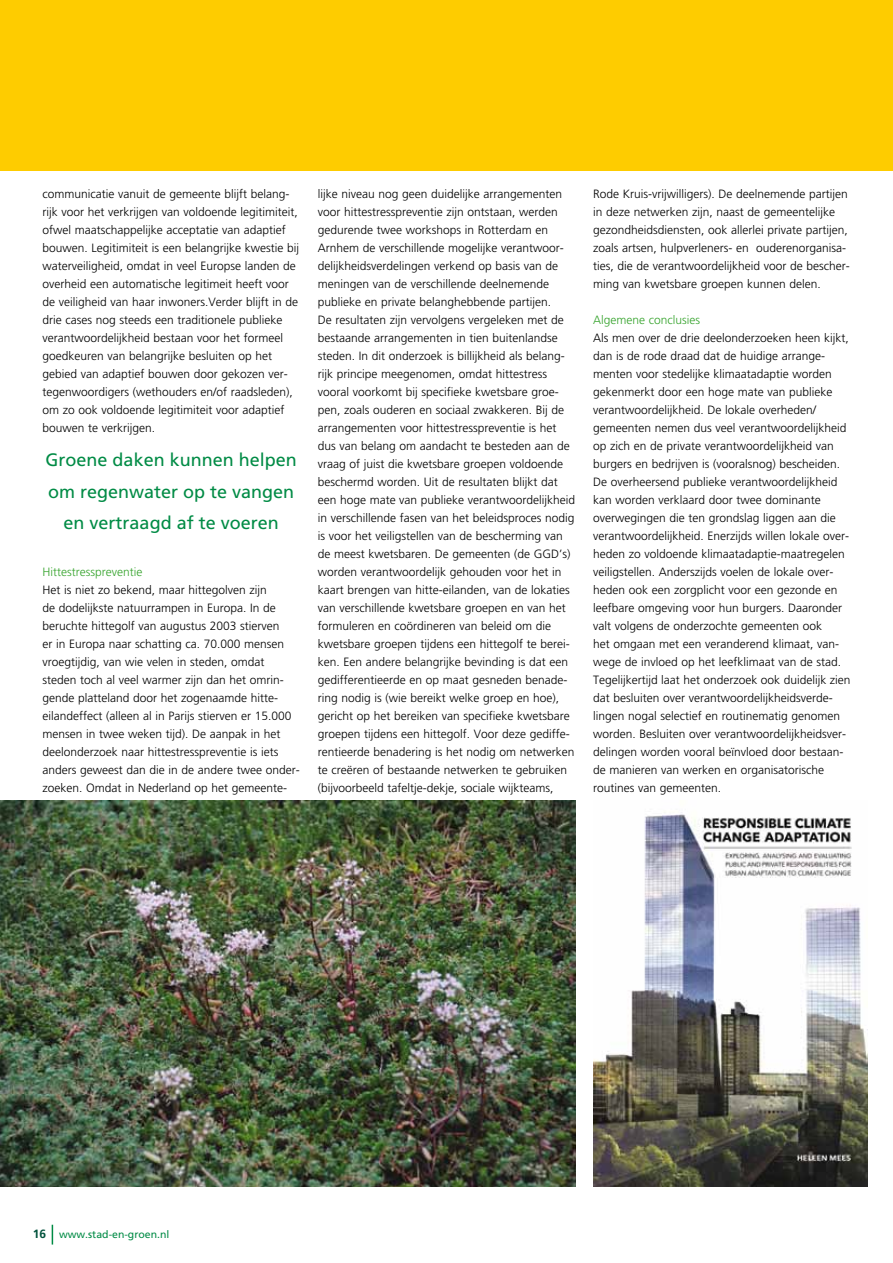
<style>
.page{position:relative;width:893px;height:1263px;background:#fff}
.page>*{position:absolute;margin:0;border:0;box-sizing:border-box;transform-origin:0 0}
.t1{font:18px/31.5px "Frutiger";color:#008b45;text-align:center}
.t2{font:300 12px/18px "Frutiger";color:#000}
.t3{font:300 12px "Frutiger";color:#35a32c}
.t4{font:10.5px "Frutiger";color:#008b45}
.s1{font-weight:700;font-size:12px;color:#00523c}
</style>
<div class="page">
<svg style="left:52px;top:1225px;width:1px;height:19px"></svg>
<div style="left:0;top:0;width:893px;height:171px;background:#fecc00"></div>
<img style="left:0;top:801px;width:575px;height:385px">
<img style="left:593px;top:812px;width:275px;height:374px">
<p class="t2" style="left:43px;top:185px;width:258px">communicatie vanuit de gemeente blijft belang&shy;rijk voor het verkrijgen van voldoende legitimiteit, ofwel maatschappelijke acceptatie van adaptief bouwen. Legitimiteit is een belangrijke kwestie bij waterveiligheid, omdat in veel Europse landen de overheid een automatische legitimeit heeft voor de veiligheid van haar inwoners.Verder blijft in de drie cases nog steeds een traditionele publieke verantwoordelijkheid bestaan voor het formeel goedkeuren van belangrijke besluiten op het gebied van adaptief bouwen door gekozen ver&shy;tegenwoordigers (wethouders en/of raadsleden), om zo ook voldoende legitimiteit voor adaptief bouwen te verkrijgen.</p>
<h1 class="t1" style="left:46px;top:444px;width:253px">Groene daken kunnen helpen om regenwater op te vangen en vertraagd af te voeren</h1>
<p class="t3" style="left:43px;top:565px;width:101px">Hittestresspreventie</p>
<p class="t2" style="left:43px;top:581px;width:259px">Het is niet zo bekend, maar hittegolven zijn<br>de dodelijkste natuurrampen in Europa. In de beruchte hittegolf van augustus 2003 stierven<br>er in Europa naar schatting ca. 70.000 mensen vroegtijdig, van wie velen in steden, omdat steden toch al veel warmer zijn dan het omrin&shy;gende platteland door het zogenaamde hitte&shy;eilandeffect (alleen al in Parijs stierven er 15.000 mensen in twee weken tijd). De aanpak in het deelonderzoek naar hittestresspreventie is iets anders geweest dan die in de andere twee onder&shy;zoeken. Omdat in Nederland op het gemeente-</p>
<p class="t2" style="left:318px;top:185px;width:259px">lijke niveau nog geen duidelijke arrangementen voor hittestresspreventie zijn ontstaan, werden gedurende twee workshops in Rotterdam en Arnhem de verschillende mogelijke verantwoor&shy;delijkheidsverdelingen verkend op basis van de meningen van de verschillende deelnemende publieke en private belanghebbende partijen.<br>De resultaten zijn vervolgens vergeleken met de bestaande arrangementen in tien buitenlandse steden. In dit onderzoek is billijkheid als belang&shy;rijk principe meegenomen, omdat hittestress vooral voorkomt bij specifieke kwetsbare groe&shy;pen, zoals ouderen en sociaal zwakkeren. Bij de arrangementen voor hittestresspreventie is het dus van belang om aandacht te besteden aan de vraag of juist die kwetsbare groepen voldoende beschermd worden. Uit de resultaten blijkt dat een hoge mate van publieke verantwoordelijkheid in verschillende fasen van het beleidsproces nodig is voor het veiligstellen van de bescherming van de meest kwetsbaren. De gemeenten (de GGD’s) worden verantwoordelijk gehouden voor het in kaart brengen van hitte-eilanden, van de lokaties van verschillende kwetsbare groepen en van het formuleren en coördineren van beleid om die kwetsbare groepen tijdens een hittegolf te berei&shy;ken. Een andere belangrijke bevinding is dat een gedifferentieerde en op maat gesneden benade&shy;ring nodig is (wie bereikt welke groep en hoe), gericht op het bereiken van specifieke kwetsbare groepen tijdens een hittegolf. Voor deze gediffe&shy;rentieerde benadering is het nodig om netwerken te creëren of bestaande netwerken te gebruiken (bijvoorbeeld tafeltje-dekje, sociale wijkteams,</p>
<p class="t2" style="left:593px;top:185px;width:258px">Rode Kruis-vrijwilligers). De deelnemende partijen in deze netwerken zijn, naast de gemeentelijke gezondheidsdiensten, ook allerlei private partijen, zoals artsen, hulpverleners- en ouderenorganisa&shy;ties, die de verantwoordelijkheid voor de bescher&shy;ming van kwetsbare groepen kunnen delen.</p>
<p class="t3" style="left:593px;top:313px;width:109px">Algemene conclusies</p>
<p class="t2" style="left:593px;top:329px;width:259px">Als men over de drie deelonderzoeken heen kijkt, dan is de rode draad dat de huidige arrange&shy;menten voor stedelijke klimaatadaptie worden gekenmerkt door een hoge mate van publieke verantwoordelijkheid. De lokale overheden/ gemeenten nemen dus veel verantwoordelijkheid op zich en de private verantwoordelijkheid van burgers en bedrijven is (vooralsnog) bescheiden.<br>De overheersend publieke verantwoordelijkheid kan worden verklaard door twee dominante overwegingen die ten grondslag liggen aan die verantwoordelijkheid. Enerzijds willen lokale over&shy;heden zo voldoende klimaatadaptie-maatregelen veiligstellen. Anderszijds voelen de lokale over&shy;heden ook een zorgplicht voor een gezonde en leefbare omgeving voor hun burgers. Daaronder valt volgens de onderzochte gemeenten ook<br>het omgaan met een veranderend klimaat, van&shy;wege de invloed op het leefklimaat van de stad.<br>Tegelijkertijd laat het onderzoek ook duidelijk zien dat besluiten over verantwoordelijkheidsverde&shy;lingen nogal selectief en routinematig genomen worden. Besluiten over verantwoordelijkheidsver&shy;delingen worden vooral beïnvloed door bestaan&shy;de manieren van werken en organisatorische routines van gemeenten.</p>
<p class="t4" style="left:33px;top:1228px;width:138px"><span class="s1">16</span> www.stad-en-groen.nl</p>
</div>
